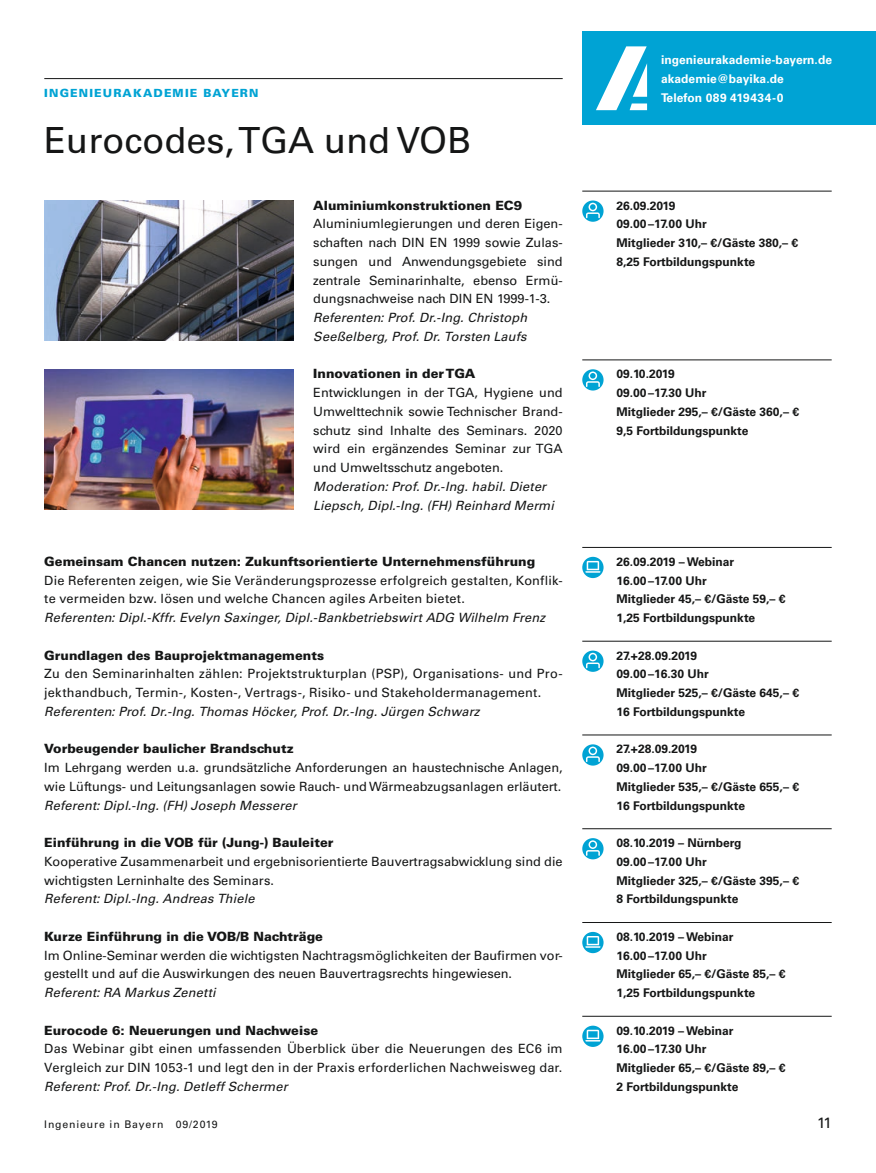
<style>
.page{position:relative;width:876px;height:1173px;background:#fff}
.page>*{position:absolute;margin:0;border:0;box-sizing:border-box;transform-origin:0 0}
.t1{font:36px "Univers LT Std";color:#151616}
.t2{font:15px "Univers LT Std";color:#151616}
.t3{font:12.75px/18.8px "Univers LT Std";color:#151616}
.t4{font:italic 12.75px/18.8px "Univers LT Std";letter-spacing:.01em;color:#151616}
.t5{font:900 12.75px "Univers LT Std";color:#151616}
.t6{font:700 12px/18.8px "Univers LT Std";color:#151616}
.t7{font:700 12px/18.8px "Univers LT Std";letter-spacing:.01em;color:#fff}
.t8{font:900 11.25px "Univers LT Std";letter-spacing:.1em;color:#00a3d4}
.t9{font:10.5px "Univers LT Std";letter-spacing:.08em;color:#151616}
</style>
<div class="page">
<hr style="left:44px;top:78px;width:518px;height:1px;background:#151616">
<hr style="left:582px;top:191px;width:249px;height:1px;background:#151616">
<hr style="left:582px;top:359px;width:249px;height:1px;background:#151616">
<hr style="left:582px;top:547px;width:249px;height:1px;background:#151616">
<hr style="left:582px;top:641px;width:249px;height:1px;background:#151616">
<hr style="left:582px;top:734px;width:249px;height:1px;background:#151616">
<hr style="left:582px;top:828px;width:249px;height:1px;background:#151616">
<hr style="left:582px;top:922px;width:249px;height:1px;background:#151616">
<hr style="left:582px;top:1016px;width:249px;height:1px;background:#151616">
<img style="left:44px;top:200px;width:249px;height:141px">
<img style="left:44px;top:369px;width:249px;height:141px">
<div style="left:582px;top:32px;width:293px;height:93px;background:#00a3d4"></div>
<svg style="left:596px;top:46px;width:50px;height:64px"></svg>
<svg style="left:582px;top:200px;width:21px;height:22px"></svg>
<svg style="left:582px;top:650px;width:21px;height:22px"></svg>
<svg style="left:582px;top:744px;width:21px;height:21px"></svg>
<svg style="left:582px;top:838px;width:21px;height:21px"></svg>
<svg style="left:582px;top:932px;width:21px;height:21px"></svg>
<svg style="left:582px;top:1025px;width:21px;height:22px"></svg>
<svg style="left:582px;top:557px;width:21px;height:21px"></svg>
<svg style="left:582px;top:369px;width:21px;height:21px"></svg>
<p class="t8" style="left:44px;top:86px;width:216px">INGENIEURAKADEMIE BAYERN</p>
<h1 class="t1" style="left:44px;top:119px;width:428px">Eurocodes, TGA und VOB</h1>
<p class="t5" style="left:313px;top:197px;width:210px">Aluminiumkonstruktionen EC9</p>
<p class="t3" style="left:313px;top:214px;width:251px;text-align:justify">Aluminiumlegierungen und deren Eigen&shy;schaften nach DIN EN 1999 sowie Zulas&shy;sungen und Anwendungsgebiete sind zentrale Seminarinhalte, ebenso Ermü&shy;dungsnachweise nach DIN EN 1999-1-3.</p>
<p class="t4" style="left:313px;top:308px;width:215px">Referenten: Prof. Dr.-Ing. Christoph<br>Seeßelberg, Prof. Dr. Torsten Laufs</p>
<p class="t5" style="left:313px;top:366px;width:164px">Innovationen in der TGA</p>
<p class="t3" style="left:313px;top:383px;width:251px;text-align:justify">Entwicklungen in der TGA, Hygiene und Umwelttechnik sowie Technischer Brand&shy;schutz sind Inhalte des Seminars. 2020 wird ein ergänzendes Seminar zur TGA und Umweltsschutz angeboten.</p>
<p class="t4" style="left:313px;top:477px;width:242px">Moderation: Prof. Dr.-Ing. habil. Dieter<br>Liepsch, Dipl.-Ing. (FH) Reinhard Mermi</p>
<p class="t5" style="left:44px;top:553px;width:492px">Gemeinsam Chancen nutzen: Zukunftsorientierte Unternehmensführung</p>
<p class="t3" style="left:44px;top:571px;width:519px">Die Referenten zeigen, wie Sie Veränderungsprozesse erfolgreich gestalten, Konflik&shy;te vermeiden bzw. lösen und welche Chancen agiles Arbeiten bietet.</p>
<p class="t4" style="left:44px;top:608px;width:502px">Referenten: Dipl.-Kffr. Evelyn Saxinger, Dipl.-Bankbetriebswirt ADG Wilhelm Frenz</p>
<p class="t5" style="left:44px;top:647px;width:281px">Grundlagen des Bauprojektmanagements</p>
<p class="t3" style="left:44px;top:664px;width:519px">Zu den Seminarinhalten zählen: Projektstrukturplan (PSP), Organisations- und Pro&shy;jekthandbuch, Termin-, Kosten-, Vertrags-, Risiko- und Stakeholdermanagement.</p>
<p class="t4" style="left:44px;top:702px;width:436px">Referenten: Prof. Dr.-Ing. Thomas Höcker, Prof. Dr.-Ing. Jürgen Schwarz</p>
<p class="t5" style="left:44px;top:741px;width:251px">Vorbeugender baulicher Brandschutz</p>
<p class="t3" style="left:44px;top:758px;width:519px">Im Lehrgang werden u.a. grundsätzliche Anforderungen an haustechnische Anlagen, wie Lüftungs- und Leitungsanlagen sowie Rauch- und Wärmeabzugsanlagen erläutert.</p>
<p class="t4" style="left:44px;top:796px;width:254px">Referent: Dipl.-Ing. (FH) Joseph Messerer</p>
<p class="t5" style="left:44px;top:834px;width:290px">Einführung in die VOB für (Jung-) Bauleiter</p>
<p class="t3" style="left:44px;top:852px;width:519px">Kooperative Zusammenarbeit und ergebnisorientierte Bauvertragsabwicklung sind die wichtigsten Lerninhalte des Seminars.</p>
<p class="t4" style="left:44px;top:890px;width:212px">Referent: Dipl.-Ing. Andreas Thiele</p>
<p class="t5" style="left:44px;top:928px;width:280px">Kurze Einführung in die VOB/B Nachträge</p>
<p class="t3" style="left:44px;top:946px;width:519px">Im Online-Seminar werden die wichtigsten Nachtragsmöglichkeiten der Baufirmen vor&shy;gestellt und auf die Auswirkungen des neuen Bauvertragsrechts hingewiesen.</p>
<p class="t4" style="left:44px;top:983px;width:173px">Referent: RA Markus Zenetti</p>
<p class="t5" style="left:44px;top:1022px;width:275px">Eurocode 6: Neuerungen und Nachweise</p>
<p class="t3" style="left:44px;top:1039px;width:519px">Das Webinar gibt einen umfassenden Überblick über die Neuerungen des EC6 im<br>Vergleich zur DIN 1053-1 und legt den in der Praxis erforderlichen Nachweisweg dar.</p>
<p class="t4" style="left:44px;top:1077px;width:245px">Referent: Prof. Dr.-Ing. Detleff Schermer</p>
<p class="t7" style="left:660px;top:51px;width:172px">ingenieurakademie-bayern.de akademie@bayika.de<br>Telefon 089 419434-0</p>
<p class="t6" style="left:616px;top:196px;width:183px">26.09.2019<br>09.00–17.00 Uhr<br>Mitglieder 310,– €/Gäste 380,– €<br>8,25 Fortbildungspunkte</p>
<p class="t6" style="left:616px;top:365px;width:184px">09.10.2019<br>09.00–17.30 Uhr<br>Mitglieder 295,– €/Gäste 360,– €<br>9,5 Fortbildungspunkte</p>
<p class="t6" style="left:616px;top:552px;width:171px">26.09.2019 – Webinar<br>16.00–17.00 Uhr<br>Mitglieder 45,– €/Gäste 59,– €<br>1,25 Fortbildungspunkte</p>
<p class="t6" style="left:616px;top:646px;width:184px">27.+28.09.2019<br>09.00–16.30 Uhr<br>Mitglieder 525,– €/Gäste 645,– €<br>16 Fortbildungspunkte</p>
<p class="t6" style="left:616px;top:740px;width:184px">27.+28.09.2019<br>09.00–17.00 Uhr<br>Mitglieder 535,– €/Gäste 655,– €<br>16 Fortbildungspunkte</p>
<p class="t6" style="left:616px;top:834px;width:184px">08.10.2019 – Nürnberg<br>09.00–17.00 Uhr<br>Mitglieder 325,– €/Gäste 395,– €<br>8 Fortbildungspunkte</p>
<p class="t6" style="left:616px;top:927px;width:171px">08.10.2019 – Webinar<br>16.00–17.00 Uhr<br>Mitglieder 65,– €/Gäste 85,– €<br>1,25 Fortbildungspunkte</p>
<p class="t6" style="left:616px;top:1021px;width:171px">09.10.2019 – Webinar<br>16.00–17.30 Uhr<br>Mitglieder 65,– €/Gäste 89,– €<br>2 Fortbildungspunkte</p>
<p class="t9" style="left:44px;top:1118px;width:175px">Ingenieure in Bayern 09/2019</p>
<p class="t2" style="left:816px;top:1114px;width:16px">11</p>
</div>
